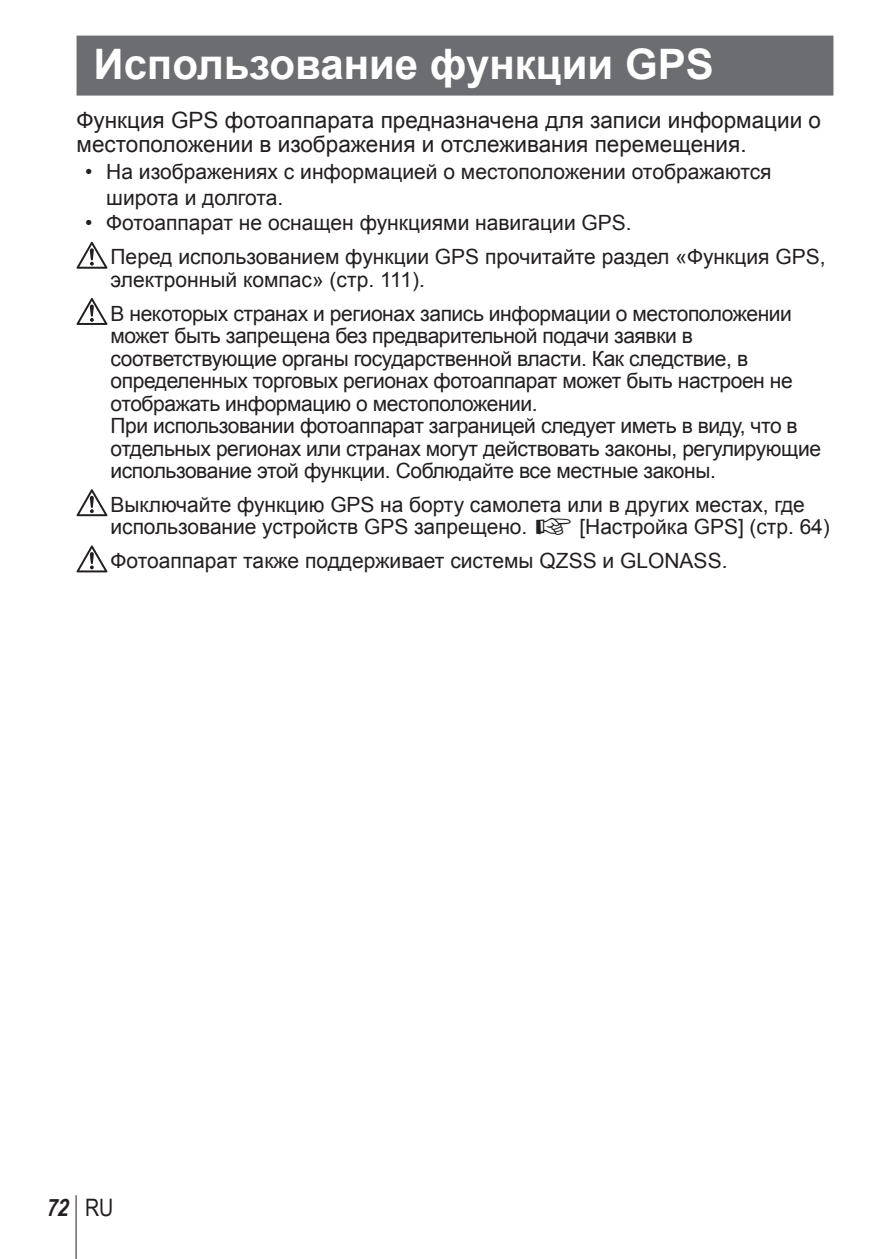
<style>
.page{position:relative;width:893px;height:1259px;background:#fff}
.page>*{position:absolute;margin:0;border:0;box-sizing:border-box;transform-origin:0 0}
.t1{font:700 42px "Arial";color:#fff}
.t2{font:italic 700 24px "Arial Narrow";color:#231f20}
.t3{font:22.5px/24px "Arial";color:#231f20}
.t4{font:21px/22.5px "Arial";letter-spacing:-.02em;color:#231f20}
.t5{font:21px/25.5px "Arial";color:#231f20}
.s1{font-family:"Olympus 1"}
.s2{font-weight:400;font-style:normal}
</style>
<div class="page">
<hr style="left:76px;top:1195px;width:1px;height:64px;background:#231f20">
<div style="left:77px;top:36px;width:756px;height:60px;background:#6c6d70"></div>
<svg style="left:77px;top:242px;width:30px;height:27px"></svg>
<svg style="left:77px;top:298px;width:30px;height:27px"></svg>
<svg style="left:77px;top:489px;width:30px;height:27px"></svg>
<svg style="left:77px;top:545px;width:30px;height:27px"></svg>
<h1 class="t1" style="left:94px;top:41px;width:622px">Использование функции GPS</h1>
<p class="t3" style="left:77px;top:108px;width:746px">Функция GPS фотоаппарата предназначена для записи информации о местоположении в изображения и отслеживания перемещения.</p>
<p class="t5" style="left:106px;top:159px;width:667px;text-indent:-21px">• На изображениях с информацией о местоположении отображаются широта и долгота.</p>
<p class="t5" style="left:111px;top:205px;width:716px;line-height:34.5px;text-indent:-26px">• Фотоаппарат не оснащен функциями навигации GPS.<br>Перед использованием функции GPS прочитайте раздел «Функция GPS,</p>
<p class="t4" style="left:111px;top:263px;width:683px;line-height:33.6px">электронный компас» (стр. 111).<br>В некоторых странах и регионах запись информации о местоположении</p>
<p class="t4" style="left:111px;top:325px;width:712px">может быть запрещена без предварительной подачи заявки в соответствующие органы государственной власти. Как следствие, в определенных торговых регионах фотоаппарат может быть настроен не отображать информацию о местоположении.<br>При использовании фотоаппарат заграницей следует иметь в виду, что в отдельных регионах или странах могут действовать законы, регулирующие использование этой функции. Соблюдайте все местные законы.</p>
<p class="t4" style="left:111px;top:493px;width:721px">Выключайте функцию GPS на борту самолета или в других местах, где использование устройств GPS запрещено. <span class="s1">g</span> [Настройка GPS] (стр. 64)</p>
<p class="t5" style="left:111px;top:548px;width:618px">Фотоаппарат также поддерживает системы QZSS и GLONASS.</p>
<p class="t2" style="left:46px;top:1193px;width:69px">72 <span class="s2">RU</span></p>
</div>
